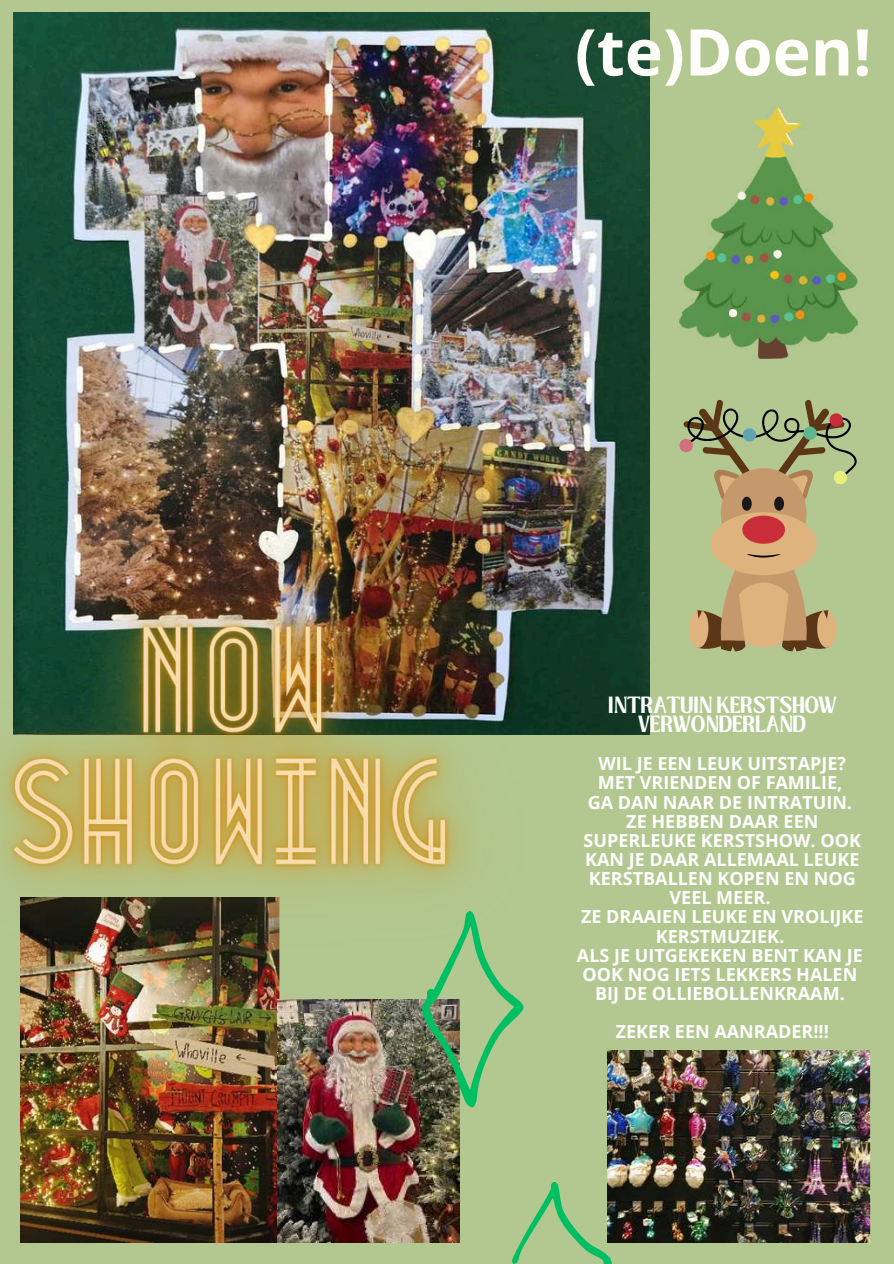
<style>
.page{position:relative;width:894px;height:1264px;background:#fff}
.page>*{position:absolute;margin:0;border:0;box-sizing:border-box;transform-origin:0 0}
.t1{font:700 64.5px "Open Sans";color:#fffdfa}
.t2{font:700 18px/19.2px "Open Sans";color:#fff;text-align:center}
.t3{font:700 18px/19.2px "Loubag";color:#fff;text-align:center}
</style>
<div class="page">
<div style="left:0;top:0;width:893px;height:1263px;background:#b2c890"></div>
<img style="left:14px;top:12px;width:635px;height:722px">
<img style="left:21px;top:1054px;width:256px;height:188px">
<img style="left:277px;top:1054px;width:182px;height:188px">
<img style="left:607px;top:1050px;width:262px;height:192px">
<img style="left:0;top:469px;width:617px;height:585px">
<svg style="left:421px;top:911px;width:102px;height:196px"></svg>
<svg style="left:511px;top:1181px;width:100px;height:82px"></svg>
<img style="left:679px;top:107px;width:178px;height:251px">
<svg style="left:679px;top:399px;width:178px;height:252px"></svg>
<h1 class="t1" style="left:574px;top:7px;width:298px">(te)Doen!</h1>
<p class="t3" style="left:608px;top:695px;width:230px">INTRATUIN KERSTSHOW<br>VERWONDERLAND</p>
<p class="t2" style="left:576px;top:753px;width:288px">WIL JE EEN LEUK UITSTAPJE?<br>MET VRIENDEN OF FAMILIE,<br>GA DAN NAAR DE INTRATUIN.<br>ZE HEBBEN DAAR EEN<br>SUPERLEUKE KERSTSHOW. OOK<br>KAN JE DAAR ALLEMAAL LEUKE<br>KERSTBALLEN KOPEN EN NOG<br>VEEL MEER.<br>ZE DRAAIEN LEUKE EN VROLIJKE<br>KERSTMUZIEK.<br>ALS JE UITGEKEKEN BENT KAN JE<br>OOK NOG IETS LEKKERS HALEN<br>BIJ DE OLLIEBOLLENKRAAM.</p>
<p class="t2" style="left:615px;top:1021px;width:214px">ZEKER EEN AANRADER!!!</p>
</div>
